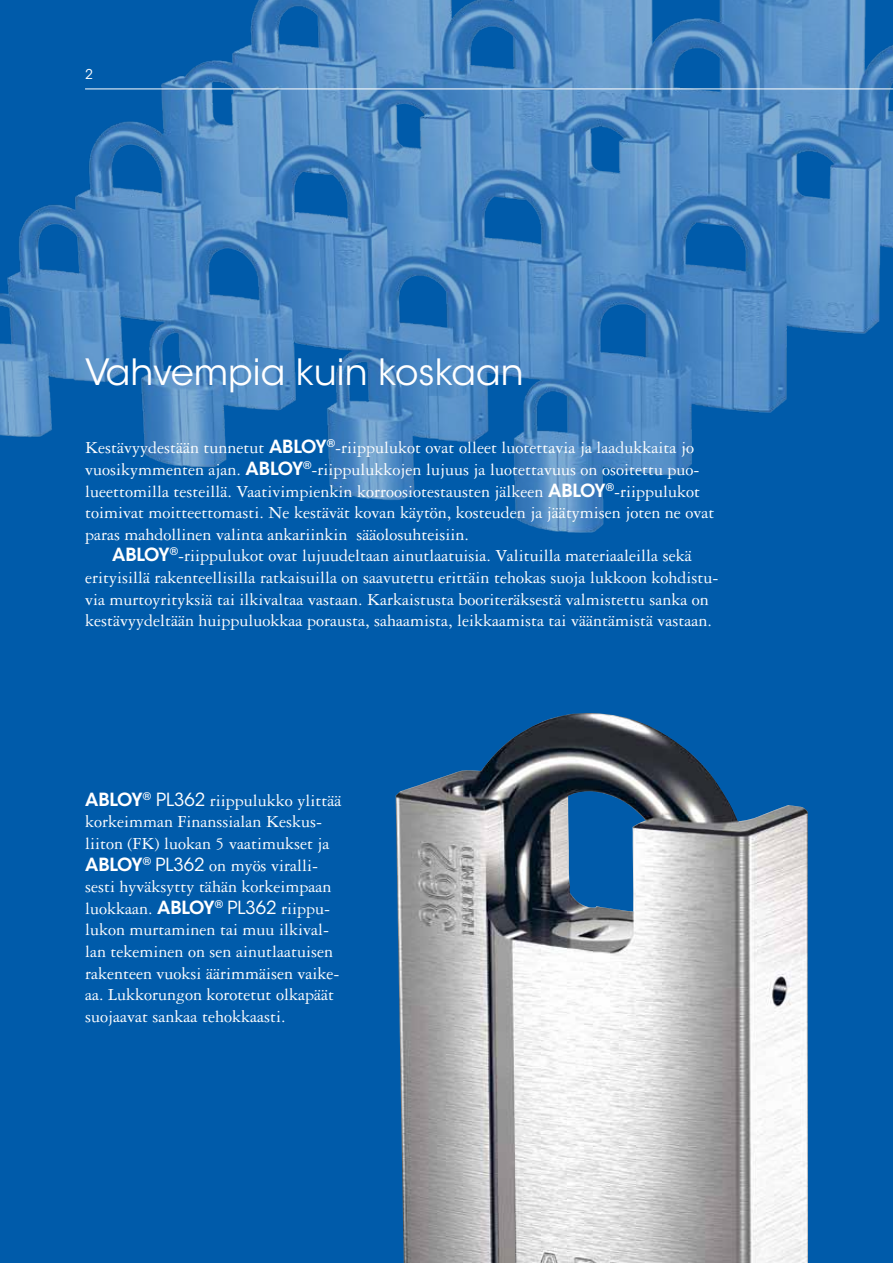
<style>
.page{position:relative;width:893px;height:1263px;background:#005baa}
.page>*{position:absolute;margin:0;border:0;box-sizing:border-box;transform-origin:0 0}
.t1{font:36px "ITC Avant Garde Std";color:#fff}
.t2{font:18px/21.6px "Garamond 3 LT Std";color:#fff}
.t3{font:13.5px "ITC Avant Garde Std";color:#fff}
.s1{font-family:"ITC Avant Garde Std";font-weight:600}
.s2{font-family:"ITC Avant Garde Std"}
</style>
<div class="page">
<img style="left:0;top:0;width:893px;height:533px">
<img style="left:396px;top:713px;width:412px;height:550px">
<hr style="left:85px;top:89px;width:808px;height:1px;background:#fff">
<p class="t3" style="left:85px;top:66px;width:9px">2</p>
<h1 class="t1" style="left:85px;top:350px;width:440px">Vahvempia kuin koskaan</h1>
<p class="t2" style="left:85px;top:437px;width:631px">Kestävyydestään tunnetut <span class="s1">ABLOY</span><sup>®</sup>-riippulukot ovat olleet luotettavia ja laadukkaita jo vuosikymmenten ajan. <span class="s1">ABLOY</span><sup>®</sup>-riippulukkojen lujuus ja luotettavuus on osoitettu puo&shy;lueettomilla testeillä. Vaativimpienkin korroosiotestausten jälkeen <span class="s1">ABLOY</span><sup>®</sup>-riippulukot toimivat moitteettomasti. Ne kestävät kovan käytön, kosteuden ja jäätymisen joten ne ovat paras mahdollinen valinta ankariinkin sääolosuhteisiin.</p>
<p class="t2" style="left:85px;top:545px;width:635px;text-align:center"><span class="s1">ABLOY</span><sup>®</sup>-riippulukot ovat lujuudeltaan ainutlaatuisia. Valituilla materiaaleilla sekä erityisillä rakenteellisilla ratkaisuilla on saavutettu erittäin tehokas suoja lukkoon kohdistu&shy;via murtoyrityksiä tai ilkivaltaa vastaan. Karkaistusta booriteräksestä valmistettu sanka on kestävyydeltään huippuluokkaa porausta, sahaamista, leikkaamista tai vääntämistä vastaan.</p>
<p class="t2" style="left:85px;top:789px;width:258px"><span class="s1">ABLOY</span><sup>®</sup> <span class="s2">PL362</span> riippulukko ylittää korkeimman Finanssialan Keskus&shy;liiton (FK) luokan 5 vaatimukset ja <span class="s1">ABLOY</span><sup>®</sup> <span class="s2">PL362</span> on myös viralli&shy;sesti hyväksytty tähän korkeimpaan luokkaan. <span class="s1">ABLOY</span><sup>®</sup> <span class="s2">PL362</span> riippu&shy;lukon murtaminen tai muu ilkival&shy;lan tekeminen on sen ainutlaatuisen rakenteen vuoksi äärimmäisen vaike&shy;aa. Lukkorungon korotetut olkapäät suojaavat sankaa tehokkaasti.</p>
</div>
